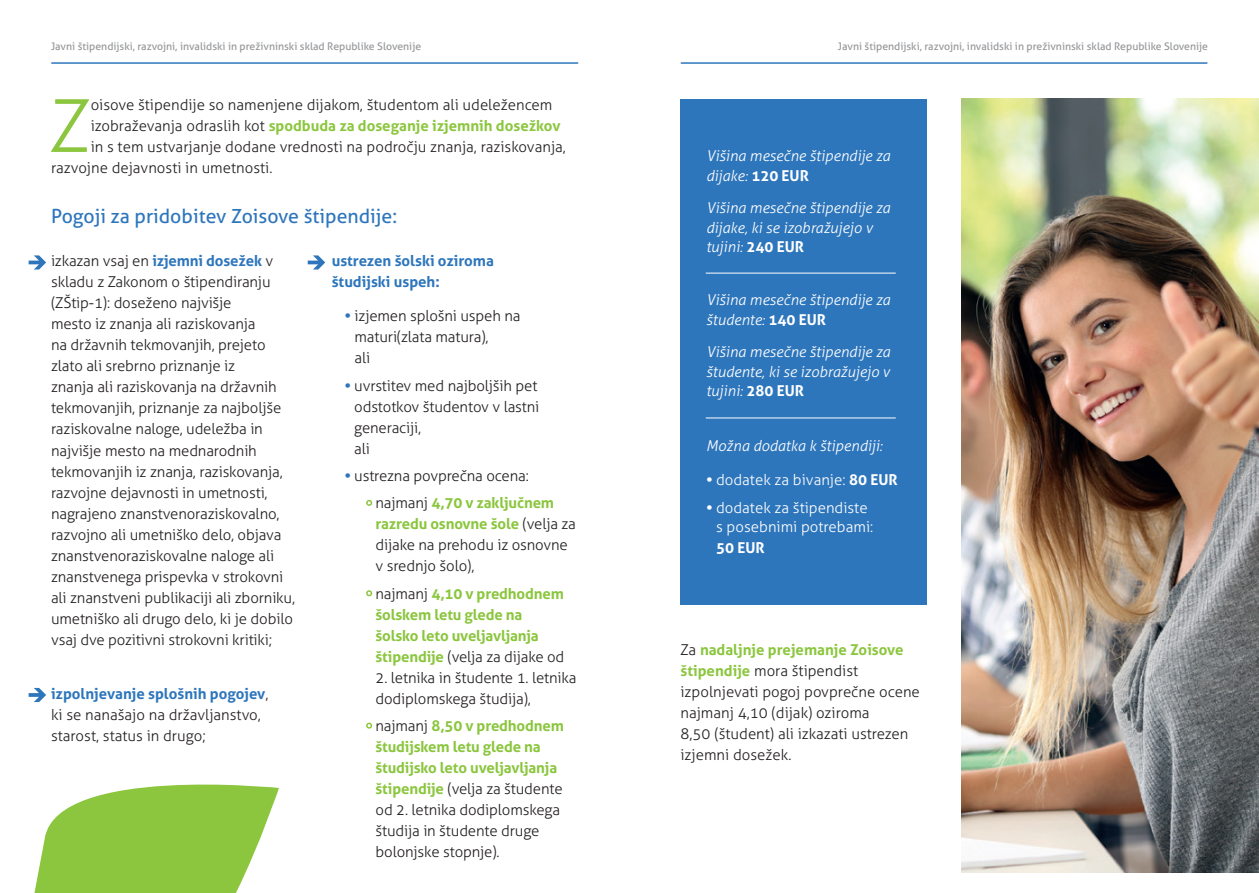
<style>
.page{position:relative;width:1259px;height:893px;background:#fff}
.page>*{position:absolute;margin:0;border:0;box-sizing:border-box;transform-origin:0 0}
.t1{font:300 73.2px "Aller";color:#8bc63e}
.t2{font:19.5px "Aller";color:#2e76bc}
.t3{font:300 15px/21px "Aller";letter-spacing:-.01em;color:#231f20}
.t4{font:italic 300 15px/19.5px "Aller";color:#fff}
.t5{font:700 15px/21px "Aller";letter-spacing:-.01em;color:#8bc63e}
.t6{font:300 15px/19.5px "Aller";color:#fff}
.t7{font:700 15px/21px "Aller";color:#2e76bc}
.t8{font:700 15px "Aller";color:#fff}
.t9{font:10.5px "Aller";color:#939598}
.s1{font-weight:300;color:#231f20}
.s2{font-weight:700;color:#2e76bc}
.s3{font-weight:700;color:#8bc63e}
.s4{font-weight:700;font-style:normal}
.s5{font-weight:700}
</style>
<div class="page">
<svg style="left:29px;top:255px;width:17px;height:15px"></svg>
<svg style="left:29px;top:688px;width:17px;height:14px"></svg>
<hr style="left:52px;top:62px;width:526px;height:2px;background:#2e76bc">
<hr style="left:681px;top:62px;width:526px;height:2px;background:#2e76bc">
<svg style="left:366px;top:499px;width:7px;height:7px"></svg>
<svg style="left:366px;top:590px;width:7px;height:7px"></svg>
<svg style="left:366px;top:722px;width:7px;height:7px"></svg>
<div style="left:680px;top:99px;width:247px;height:506px;background:#2e76bc"></div>
<img style="left:961px;top:99px;width:298px;height:774px">
<svg style="left:34px;top:784px;width:245px;height:109px"></svg>
<hr style="left:706px;top:273px;width:189px;height:1px;background:#fff">
<hr style="left:706px;top:418px;width:189px;height:1px;background:#fff">
<svg style="left:308px;top:255px;width:17px;height:15px"></svg>
<p class="t9" style="left:51px;top:40px;width:372px">Javni štipendijski, razvojni, invalidski in preživninski sklad Republike Slovenije</p>
<p class="t9" style="left:838px;top:40px;width:372px">Javni štipendijski, razvojni, invalidski in preživninski sklad Republike Slovenije</p>
<h1 class="t1" style="left:50px;top:82px;width:42px">Z</h1>
<p class="t3" style="left:91px;top:94px;width:463px">oisove štipendije so namenjene dijakom, študentom ali udeležencem</p>
<p class="t5" style="left:91px;top:115px;width:471px"><span class="s1">izobraževanja odraslih kot</span> spodbuda za doseganje izjemnih dosežkov</p>
<p class="t3" style="left:91px;top:136px;width:477px">in s tem ustvarjanje dodane vrednosti na področju znanja, raziskovanja,</p>
<p class="t3" style="left:51px;top:157px;width:223px">razvojne dejavnosti in umetnosti.</p>
<h2 class="t2" style="left:51px;top:204px;width:347px">Pogoji za pridobitev Zoisove štipendije:</h2>
<p class="t3" style="left:51px;top:251px;width:246px">izkazan vsaj en <span class="s2">izjemni dosežek</span> v skladu z Zakonom o štipendiranju (ZŠtip-1): doseženo najvišje<br>mesto iz znanja ali raziskovanja<br>na državnih tekmovanjih, prejeto zlato ali srebrno priznanje iz<br>znanja ali raziskovanja na državnih tekmovanjih, priznanje za najboljše raziskovalne naloge, udeležba in najvišje mesto na mednarodnih tekmovanjih iz znanja, raziskovanja, razvojne dejavnosti in umetnosti, nagrajeno znanstvenoraziskovalno, razvojno ali umetniško delo, objava znanstvenoraziskovalne naloge ali znanstvenega prispevka v strokovni ali znanstveni publikaciji ali zborniku, umetniško ali drugo delo, ki je dobilo vsaj dve pozitivni strokovni kritiki;</p>
<p class="t3" style="left:51px;top:683px;width:219px"><span class="s2">izpolnjevanje splošnih pogojev</span>, ki se nanašajo na državljanstvo, starost, status in drugo;</p>
<p class="t7" style="left:332px;top:251px;width:164px">ustrezen šolski oziroma študijski uspeh:</p>
<p class="t3" style="left:354px;top:305px;width:168px;text-indent:-10px"><span class="s2">•</span> izjemen splošni uspeh na maturi (zlata matura),<br>ali</p>
<p class="t3" style="left:354px;top:375px;width:187px;text-indent:-10px"><span class="s2">•</span> uvrstitev med najboljših pet odstotkov študentov v lastni generaciji,<br>ali</p>
<p class="t3" style="left:375px;top:462px;width:180px;line-height:27.5px;text-indent:-31px"><span class="s2">•</span> ustrezna povprečna ocena: najmanj <span class="s3">4,70 v zaključnem</span></p>
<p class="t3" style="left:375px;top:514px;width:202px"><span class="s3">razredu osnovne šole</span> (velja za dijake na prehodu iz osnovne v srednjo šolo),</p>
<p class="t5" style="left:375px;top:583px;width:190px"><span class="s1">najmanj</span> 4,10 v predhodnem šolskem letu glede na šolsko leto uveljavljanja štipendije <span class="s1">(velja za dijake od</span></p>
<p class="t3" style="left:375px;top:667px;width:202px">2. letnika in študente 1. letnika dodiplomskega študija),</p>
<p class="t3" style="left:375px;top:715px;width:190px">najmanj <span class="s3">8,50 v predhodnem študijskem letu glede na študijsko leto uveljavljanja štipendije</span> (velja za študente od 2. letnika dodiplomskega študija in študente druge bolonjske stopnje).</p>
<p class="t4" style="left:706px;top:146px;width:186px">Višina mesečne štipendije za dijake: <span class="s4">120 EUR</span></p>
<p class="t4" style="left:706px;top:198px;width:186px">Višina mesečne štipendije za dijake, ki se izobražujejo v tujini: <span class="s4">240 EUR</span></p>
<p class="t4" style="left:706px;top:290px;width:186px">Višina mesečne štipendije za študente: <span class="s4">140 EUR</span></p>
<p class="t4" style="left:706px;top:342px;width:186px;text-align:justify">Višina mesečne štipendije za študente, ki se izobražujejo v tujini: <span class="s4">280 EUR</span></p>
<p class="t4" style="left:706px;top:436px;width:178px">Možna dodatka k štipendiji:</p>
<p class="t6" style="left:706px;top:470px;width:193px"><span class="s5">•</span> dodatek za bivanje: <span class="s5">80 EUR</span></p>
<p class="t6" style="left:716px;top:498px;width:159px;text-indent:-10px"><span class="s5">•</span> dodatek za štipendiste s posebnimi potrebami:</p>
<p class="t8" style="left:716px;top:539px;width:50px">50 EUR</p>
<p class="t3" style="left:680px;top:639px;width:241px">Za <span class="s3">nadaljnje prejemanje Zoisove štipendije</span> mora štipendist izpolnjevati pogoj povprečne ocene najmanj 4,10 (dijak) oziroma<br>8,50 (študent) ali izkazati ustrezen izjemni dosežek.</p>
</div>
